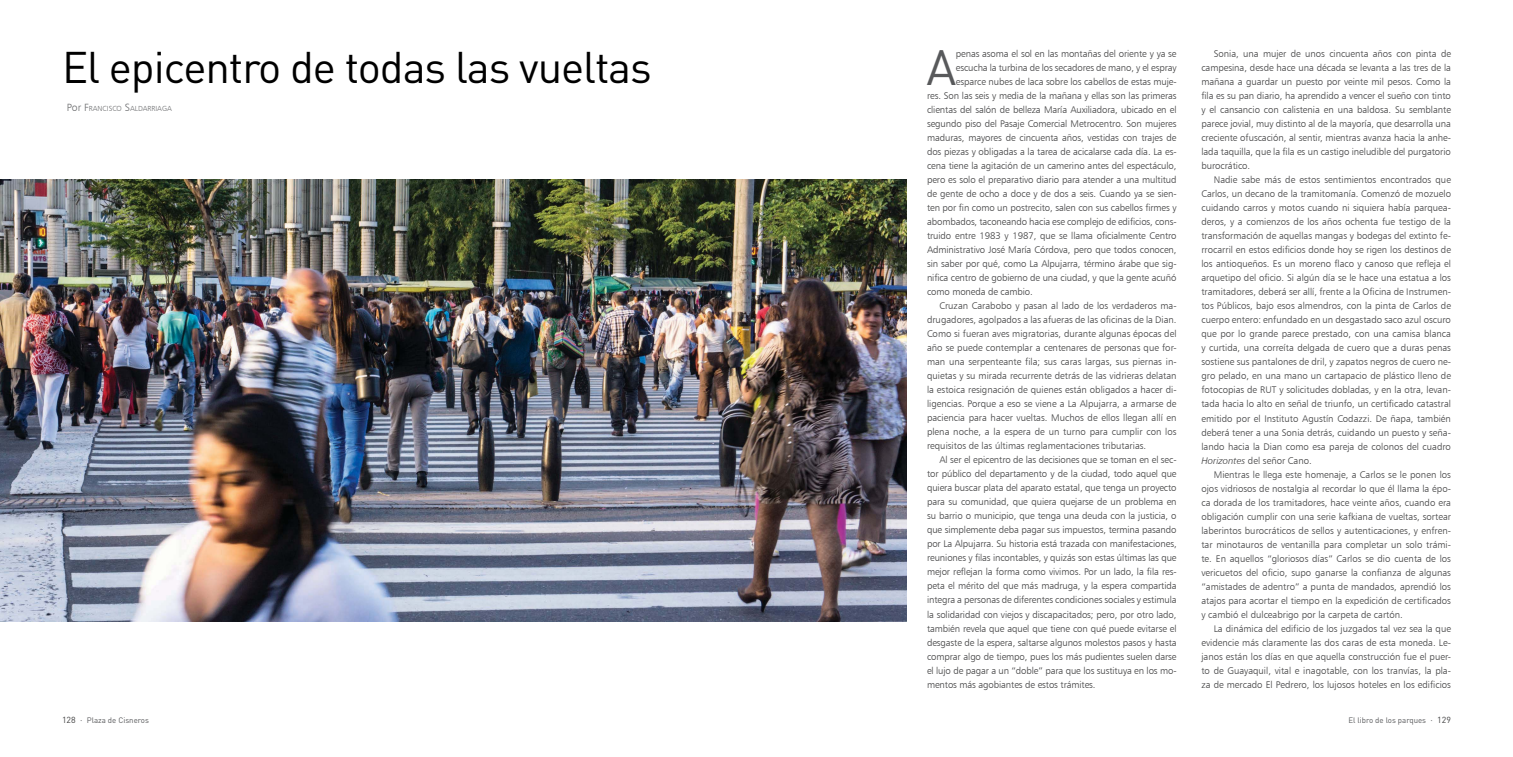
<style>
.page{position:relative;width:1513px;height:757px;background:#fff}
.page>*{position:absolute;margin:0;border:0;box-sizing:border-box;transform-origin:0 0}
.t1{font:48.91px "DIN Pro";color:#58595b}
.t2{font:43.75px "DIN Pro";letter-spacing:-.025em;color:#000}
.t3{font:9.62px/14px "Humanist 777 BT Light B";letter-spacing:-.01em;color:#404041;text-align:justify}
.t4{font:7.88px "DIN Pro";color:#58595b}
.t5{font:7.35px "Humanist 777 BT Light B";color:#6d6e70}
.s1{font-size:10.5px}
.s2{font-family:"Humanist 777 BT Light Italic B"}
.s3{font-size:8.75px;color:#404041}
.s4{font-size:8.75px}
</style>
<div class="page">
<img style="left:0;top:179px;width:906px;height:442px">
<h2 class="t2" style="left:62px;top:52px;width:591px">El epicentro de todas las vueltas</h2>
<p class="t5" style="left:67px;top:104px;width:106px"><span class="s1">Por</span> <span class="s1">F</span>RANCISCO <span class="s1">S</span>ALDARRIAGA</p>
<h1 class="t1" style="left:926px;top:50px;width:31px">A</h1>
<p class="t3" style="left:956px;top:46px;width:222px">penas asoma el sol en las montañas del oriente y ya se</p>
<p class="t3" style="left:956px;top:60px;width:222px">escucha la turbina de los secadores de mano, y el espray</p>
<p class="t3" style="left:956px;top:74px;width:222px">esparce nubes de laca sobre los cabellos de estas muje-</p>
<p class="t3" style="left:927px;top:88px;width:251px">res. Son las seis y media de la mañana y ellas son las primeras</p>
<p class="t3" style="left:927px;top:102px;width:251px">clientas del salón de belleza María Auxiliadora, ubicado en el</p>
<p class="t3" style="left:927px;top:116px;width:251px">segundo piso del Pasaje Comercial Metrocentro. Son mujeres</p>
<p class="t3" style="left:927px;top:130px;width:251px">maduras, mayores de cincuenta años, vestidas con trajes de</p>
<p class="t3" style="left:927px;top:144px;width:251px">dos piezas y obligadas a la tarea de acicalarse cada día. La es-</p>
<p class="t3" style="left:927px;top:158px;width:251px">cena tiene la agitación de un camerino antes del espectáculo,</p>
<p class="t3" style="left:927px;top:172px;width:251px">pero es solo el preparativo diario para atender a una multitud</p>
<p class="t3" style="left:927px;top:186px;width:251px">de gente de ocho a doce y de dos a seis. Cuando ya se sien-</p>
<p class="t3" style="left:927px;top:200px;width:251px">ten por fin como un postrecito, salen con sus cabellos firmes y</p>
<p class="t3" style="left:927px;top:214px;width:251px">abombados, taconeando hacia ese complejo de edificios, cons-</p>
<p class="t3" style="left:927px;top:228px;width:251px">truido entre 1983 y 1987, que se llama oficialmente Centro</p>
<p class="t3" style="left:927px;top:242px;width:251px">Administrativo José María Córdova, pero que todos conocen,</p>
<p class="t3" style="left:927px;top:256px;width:251px">sin saber por qué, como La Alpujarra, término árabe que sig-</p>
<p class="t3" style="left:927px;top:270px;width:251px">nifica centro de gobierno de una ciudad, y que la gente acuñó</p>
<p class="t3" style="left:927px;top:284px;width:107px">como moneda de cambio.</p>
<p class="t3" style="left:939px;top:299px;width:239px">Cruzan Carabobo y pasan al lado de los verdaderos ma-</p>
<p class="t3" style="left:927px;top:313px;width:251px">drugadores, agolpados a las afueras de las oficinas de la Dian.</p>
<p class="t3" style="left:927px;top:327px;width:251px">Como si fueran aves migratorias, durante algunas épocas del</p>
<p class="t3" style="left:927px;top:341px;width:251px">año se puede contemplar a centenares de personas que for-</p>
<p class="t3" style="left:927px;top:355px;width:251px">man una serpenteante fila; sus caras largas, sus piernas in-</p>
<p class="t3" style="left:927px;top:369px;width:251px">quietas y su mirada recurrente detrás de las vidrieras delatan</p>
<p class="t3" style="left:927px;top:383px;width:251px">la estoica resignación de quienes están obligados a hacer di-</p>
<p class="t3" style="left:927px;top:397px;width:251px">ligencias. Porque a eso se viene a La Alpujarra, a armarse de</p>
<p class="t3" style="left:927px;top:411px;width:251px">paciencia para hacer vueltas. Muchos de ellos llegan allí en</p>
<p class="t3" style="left:927px;top:425px;width:251px">plena noche, a la espera de un turno para cumplir con los</p>
<p class="t3" style="left:927px;top:439px;width:221px">requisitos de las últimas reglamentaciones tributarias.</p>
<p class="t3" style="left:939px;top:453px;width:239px">Al ser el epicentro de las decisiones que se toman en el sec-</p>
<p class="t3" style="left:927px;top:467px;width:251px">tor público del departamento y de la ciudad, todo aquel que</p>
<p class="t3" style="left:927px;top:481px;width:251px">quiera buscar plata del aparato estatal, que tenga un proyecto</p>
<p class="t3" style="left:927px;top:495px;width:251px">para su comunidad, que quiera quejarse de un problema en</p>
<p class="t3" style="left:927px;top:509px;width:251px">su barrio o municipio, que tenga una deuda con la justicia, o</p>
<p class="t3" style="left:927px;top:523px;width:251px">que simplemente deba pagar sus impuestos, termina pasando</p>
<p class="t3" style="left:927px;top:537px;width:251px">por La Alpujarra. Su historia está trazada con manifestaciones,</p>
<p class="t3" style="left:927px;top:551px;width:251px">reuniones y filas incontables, y quizás son estas últimas las que</p>
<p class="t3" style="left:927px;top:565px;width:251px">mejor reflejan la forma como vivimos. Por un lado, la fila res-</p>
<p class="t3" style="left:927px;top:579px;width:251px">peta el mérito del que más madruga, y la espera compartida</p>
<p class="t3" style="left:927px;top:593px;width:251px">integra a personas de diferentes condiciones sociales y estimula</p>
<p class="t3" style="left:927px;top:607px;width:251px">la solidaridad con viejos y discapacitados; pero, por otro lado,</p>
<p class="t3" style="left:927px;top:621px;width:251px">también revela que aquel que tiene con qué puede evitarse el</p>
<p class="t3" style="left:927px;top:635px;width:251px">desgaste de la espera, saltarse algunos molestos pasos y hasta</p>
<p class="t3" style="left:927px;top:649px;width:251px">comprar algo de tiempo, pues los más pudientes suelen darse</p>
<p class="t3" style="left:927px;top:663px;width:251px">el lujo de pagar a un “doble” para que los sustituya en los mo-</p>
<p class="t3" style="left:927px;top:677px;width:170px">mentos más agobiantes de estos trámites.</p>
<p class="t3" style="left:1201px;top:47px;width:251px;text-indent:12px">Sonia, una mujer de unos cincuenta años con pinta de campesina, desde hace una década se levanta a las tres de la mañana a guardar un puesto por veinte mil pesos. Como la fila es su pan diario, ha aprendido a vencer el sueño con tinto y el cansancio con calistenia en una baldosa. Su semblante parece jovial, muy distinto al de la mayoría, que desarrolla una creciente ofuscación, al sentir, mientras avanza hacia la anhe&shy;lada taquilla, que la fila es un castigo ineludible del purgatorio burocrático.</p>
<p class="t3" style="left:1201px;top:173px;width:251px;text-indent:12px">Nadie sabe más de estos sentimientos encontrados que Carlos, un decano de la tramitomanía. Comenzó de mozuelo cuidando carros y motos cuando ni siquiera había parquea&shy;deros, y a comienzos de los años ochenta fue testigo de la transformación de aquellas mangas y bodegas del extinto fe&shy;rrocarril en estos edificios donde hoy se rigen los destinos de los antioqueños. Es un moreno flaco y canoso que refleja el arquetipo del oficio. Si algún día se le hace una estatua a los tramitadores, deberá ser allí, frente a la Oficina de Instrumen&shy;tos Públicos, bajo esos almendros, con la pinta de Carlos de cuerpo entero: enfundado en un desgastado saco azul oscuro que por lo grande parece prestado, con una camisa blanca y curtida, una correíta delgada de cuero que a duras penas sostiene sus pantalones de dril, y zapatos negros de cuero ne&shy;gro pelado, en una mano un cartapacio de plástico lleno de fotocopias de RUT y solicitudes dobladas, y en la otra, levan&shy;tada hacia lo alto en señal de triunfo, un certificado catastral emitido por el Instituto Agustín Codazzi. De ñapa, también deberá tener a una Sonia detrás, cuidando un puesto y seña&shy;lando hacia la Dian como esa pareja de colonos del cuadro <span class="s2">Horizontes</span> del señor Cano.</p>
<p class="t3" style="left:1201px;top:467px;width:251px;text-indent:12px">Mientras le llega este homenaje, a Carlos se le ponen los ojos vidriosos de nostalgia al recordar lo que él llama la épo&shy;ca dorada de los tramitadores, hace veinte años, cuando era obligación cumplir con una serie kafkiana de vueltas, sortear laberintos burocráticos de sellos y autenticaciones, y enfren&shy;tar minotauros de ventanilla para completar un solo trámi&shy;te. En aquellos “gloriosos días” Carlos se dio cuenta de los vericuetos del oficio, supo ganarse la confianza de algunas “amistades de adentro” a punta de mandados, aprendió los atajos para acortar el tiempo en la expedición de certificados y cambió el dulceabrigo por la carpeta de cartón.</p>
<p class="t3" style="left:1201px;top:621px;width:251px;text-indent:12px">La dinámica del edificio de los juzgados tal vez sea la que evidencie más claramente las dos caras de esta moneda. Le&shy;janos están los días en que aquella construcción fue el puer&shy;to de Guayaquil, vital e inagotable, con los tranvías, la pla&shy;za de mercado El Pedrero, los lujosos hoteles en los edificios</p>
<p class="t4" style="left:62px;top:717px;width:89px"><span class="s3">128</span> <span class="s4">·</span> Plaza de Cisneros</p>
<p class="t4" style="left:1348px;top:717px;width:104px">El libro de los parques <span class="s4">·</span> <span class="s3">129</span></p>
</div>
